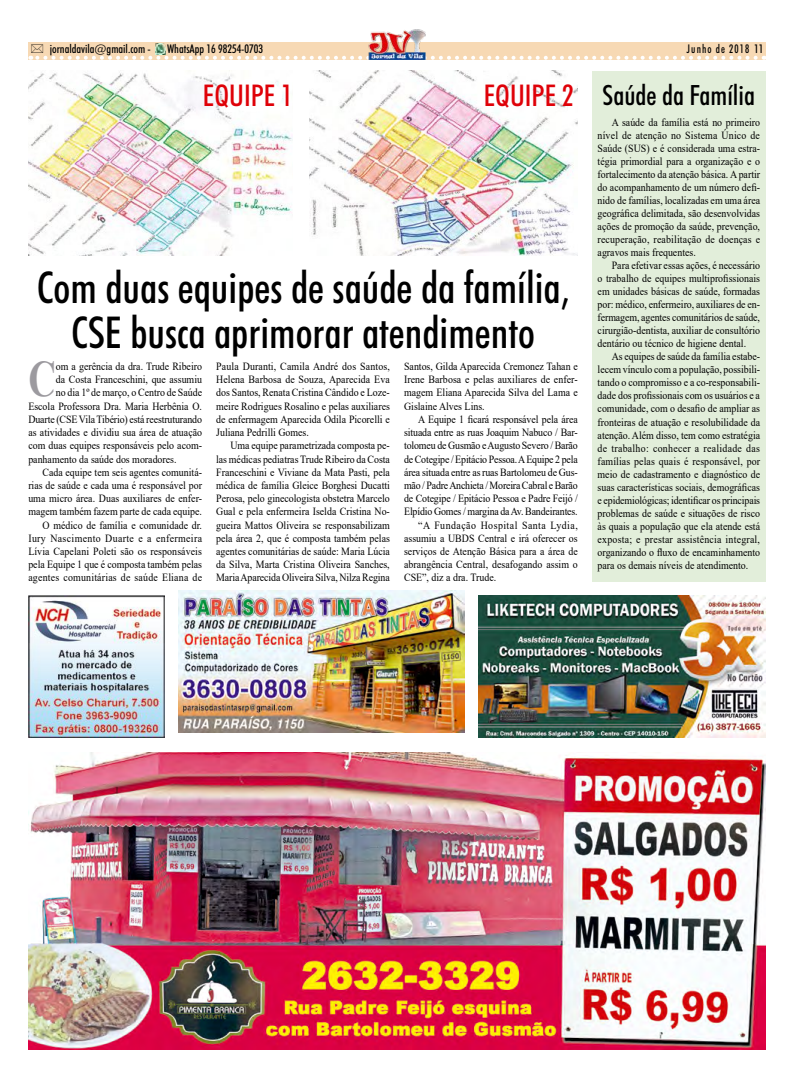
<style>
.page{position:relative;width:794px;height:1078px;background:#fff}
.page>*{position:absolute;margin:0;border:0;box-sizing:border-box;transform-origin:0 0}
.t1{font:700 50.9px "Times New Roman";color:#9c9a9f;scale:.75 1}
.t2{font:500 condensed 44px/45px "Futura BT";color:#000;text-align:center}
.t3{font:500 condensed 30px "Futura BT";color:#df0108}
.t4{font:500 condensed 28px "Futura BT";color:#000}
.t5{font:500 condensed 12px "Futura BT";color:#000}
.t6{font:500 condensed 12px "Futura BT";letter-spacing:.1em;color:#000;scale:.9 1}
.t7{font:11px/13px "Times New Roman";color:#000;text-align:justify;scale:.9 1}
.t8{font:11px "Times New Roman";letter-spacing:-.02em;color:#000;scale:.9 1}
.t9{font:11px "Times New Roman";letter-spacing:.02em;color:#000;scale:.9 1}
.t10{font:11px "Times New Roman";letter-spacing:.035em;color:#000;scale:.9 1}
.t11{font:11px "Times New Roman";letter-spacing:.045em;color:#000;scale:.9 1}
.s1{font-size:30px;color:#df0108}
</style>
<div class="page">
<div style="left:28px;top:43px;width:737px;height:17px;background:#f7d9b4"></div>
<img style="left:368px;top:29px;width:57px;height:15px">
<div style="left:592px;top:71px;width:174px;height:510px;background:#e2eeda"></div>
<img style="left:28px;top:595px;width:136px;height:142px">
<img style="left:478px;top:595px;width:287px;height:142px">
<img style="left:28px;top:752px;width:738px;height:297px">
<img style="left:178px;top:590px;width:287px;height:141px">
<img style="left:28px;top:73px;width:265px;height:183px">
<img style="left:309px;top:71px;width:269px;height:185px">
<div style="left:224px;top:79px;width:58px;height:33px;background:#fff;border-radius:50%"></div>
<svg style="left:30px;top:44px;width:725px;height:16px"></svg>
<p class="t5" style="left:50px;top:42px;width:103px">jornaldavila@gmail.com -</p>
<p class="t5" style="left:167px;top:42px;width:98px">WhatsApp 16 98254-0703</p>
<p class="t6" style="left:687px;top:42px;width:87px">Junho de 2018 11</p>
<h3 class="t3" style="left:203px;top:78px;width:91px">EQUIPE 1</h3>
<h3 class="t4" style="left:484px;top:78px;width:273px"><span class="s1">EQUIPE 2</span> Saúde da Família</h3>
<h2 class="t2" style="left:37px;top:264px;width:534px">Com duas equipes de saúde da família,<br>CSE busca aprimorar atendimento</h2>
<h1 class="t1" style="left:28px;top:342px;width:38px">C</h1>
<p class="t7" style="left:56px;top:359px;width:164px">om a gerência da dra. Trude Ribeiro</p>
<p class="t7" style="left:56px;top:372px;width:164px">da Costa Franceschini, que assumiu</p>
<p class="t7" style="left:56px;top:386px;width:164px">no dia 1º de março, o Centro de Saúde</p>
<p class="t7" style="left:28px;top:399px;width:194px">Escola Professora Dra. Maria Herbênia O.</p>
<p class="t7" style="left:28px;top:412px;width:194px">Duarte (CSE Vila Tibério) está reestruturando</p>
<p class="t7" style="left:28px;top:425px;width:194px">as atividades e dividiu sua área de atuação</p>
<p class="t7" style="left:28px;top:438px;width:194px">com duas equipes responsáveis pelo acom-</p>
<p class="t7" style="left:28px;top:452px;width:166px">panhamento da saúde dos moradores.</p>
<p class="t7" style="left:43px;top:465px;width:179px">Cada equipe tem seis agentes comunitá-</p>
<p class="t7" style="left:28px;top:478px;width:194px">rias de saúde e cada uma é responsável por</p>
<p class="t7" style="left:28px;top:491px;width:194px">uma micro área. Duas auxiliares de enfer-</p>
<p class="t7" style="left:28px;top:504px;width:194px">magem também fazem parte de cada equipe.</p>
<p class="t7" style="left:43px;top:518px;width:179px">O médico de família e comunidade dr.</p>
<p class="t10" style="left:28px;top:530px;width:194px">Iury Nascimento Duarte e a enfermeira</p>
<p class="t7" style="left:28px;top:544px;width:194px">Lívia Capelani Poleti são os responsáveis</p>
<p class="t7" style="left:28px;top:557px;width:194px">pela Equipe 1 que é composta também pelas</p>
<p class="t9" style="left:28px;top:570px;width:194px">agentes comunitárias de saúde Eliana de</p>
<p class="t7" style="left:216px;top:359px;width:194px">Paula Duranti, Camila André dos Santos, Helena Barbosa de Souza, Aparecida Eva dos Santos, Renata Cristina Cândido e Loze&shy;meire Rodrigues Rosalino e pelas auxiliares de enfermagem Aparecida Odila Picorelli e Juliana Pedrilli Gomes.</p>
<p class="t7" style="left:216px;top:438px;width:195px;text-indent:14px">Uma equipe parametrizada composta pe&shy;las médicas pediatras Trude Ribeiro da Costa Franceschini e Viviane da Mata Pasti, pela médica de família Gleice Borghesi Ducatti Perosa, pelo ginecologista obstetra Marcelo Gual e pela enfermeira Iselda Cristina No&shy;gueira Mattos Oliveira se responsabilizam pela área 2, que é composta também pelas agentes comunitárias de saúde: Maria Lúcia da Silva, Marta Cristina Oliveira Sanches, Maria Aparecida Oliveira Silva, Nilza Regina</p>
<p class="t7" style="left:404px;top:359px;width:194px">Santos, Gilda Aparecida Cremonez Tahan e Irene Barbosa e pelas auxiliares de enfer&shy;magem Eliana Aparecida Silva del Lama e Gislaine Alves Lins.</p>
<p class="t7" style="left:418px;top:412px;width:179px">A Equipe 1 ficará responsável pela área</p>
<p class="t7" style="left:404px;top:425px;width:194px">situada entre as ruas Joaquim Nabuco / Bar-</p>
<p class="t7" style="left:404px;top:438px;width:194px">tolomeu de Gusmão e Augusto Severo / Barão</p>
<p class="t7" style="left:404px;top:452px;width:194px">de Cotegipe / Epitácio Pessoa. A Equipe 2 pela</p>
<p class="t7" style="left:404px;top:465px;width:194px">área situada entre as ruas Bartolomeu de Gus-</p>
<p class="t8" style="left:404px;top:477px;width:194px">mão / Padre Anchieta / Moreira Cabral e Barão</p>
<p class="t7" style="left:404px;top:491px;width:194px">de Cotegipe / Epitácio Pessoa e Padre Feijó /</p>
<p class="t7" style="left:404px;top:504px;width:194px">Elpídio Gomes / margina da Av. Bandeirantes.</p>
<p class="t11" style="left:418px;top:517px;width:179px">“A Fundação Hospital Santa Lydia,</p>
<p class="t7" style="left:404px;top:531px;width:194px">assumiu a UBDS Central e irá oferecer os</p>
<p class="t7" style="left:404px;top:544px;width:194px">serviços de Atenção Básica para a área de</p>
<p class="t7" style="left:404px;top:557px;width:195px">abrangência Central, desafogando assim o</p>
<p class="t7" style="left:404px;top:570px;width:104px">CSE”, diz a dra. Trude.</p>
<p class="t7" style="left:597px;top:116px;width:182px;text-indent:14px">A saúde da família está no primeiro nível de atenção no Sistema Único de Saúde (SUS) e é considerada uma estra&shy;tégia primordial para a organização e o fortalecimento da atenção básica. A partir do acompanhamento de um número defi&shy;nido de famílias, localizadas em uma área geográfica delimitada, são desenvolvidas ações de promoção da saúde, prevenção, recuperação, reabilitação de doenças e agravos mais frequentes.</p>
<p class="t7" style="left:597px;top:259px;width:182px;text-indent:14px">Para efetivar essas ações, é necessário o trabalho de equipes multiprofissionais em unidades básicas de saúde, formadas por: médico, enfermeiro, auxiliares de en&shy;fermagem, agentes comunitários de saúde, cirurgião-dentista, auxiliar de consultório dentário ou técnico de higiene dental.</p>
<p class="t7" style="left:597px;top:350px;width:182px;text-indent:14px">As equipes de saúde da família estabe&shy;lecem vínculo com a população, possibili&shy;tando o compromisso e a co-responsabili&shy;dade dos profissionais com os usuários e a comunidade, com o desafio de ampliar as fronteiras de atuação e resolubilidade da atenção. Além disso, tem como estratégia de trabalho: conhecer a realidade das famílias pelas quais é responsável, por meio de cadastramento e diagnóstico de suas características sociais, demográficas e epidemiológicas; identificar os principais problemas de saúde e situações de risco às quais a população que ela atende está exposta; e prestar assistência integral, organizando o fluxo de encaminhamento para os demais níveis de atendimento.</p>
</div>
